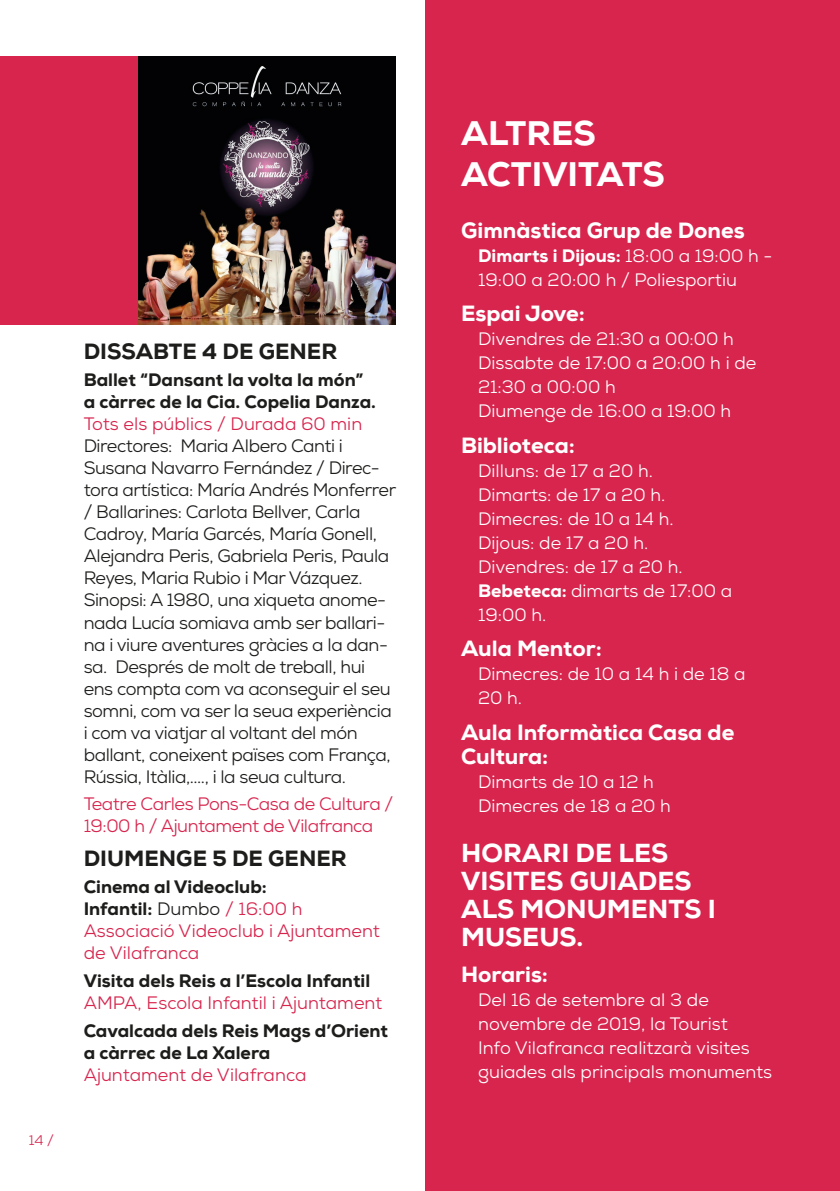
<style>
.page{position:relative;width:840px;height:1191px;background:#fff}
.page>*{position:absolute;margin:0;border:0;box-sizing:border-box;transform-origin:0 0}
.t1{font:800 34px/41px "Nexa";color:#fff}
.t2{font:800 26px/28px "Nexa";color:#fff}
.t3{font:800 22px/24px "Nexa";color:#fff}
.t4{font:800 22px "Nexa";color:#1d1d1b}
.t5{font:18px/22px "Nexa";letter-spacing:-.025em;color:#1d1d1b}
.t6{font:18px/24px "Nexa";color:#fff}
.t7{font:18px/22px "Nexa";color:#d7254e}
.t8{font:800 18px/22px "Nexa";color:#1d1d1b}
.t9{font:18px/22px "Nexa";letter-spacing:-.025em;color:#d7254e}
.t10{font:14px "Nexa";color:#d7254e}
.s1{font-weight:800;color:#1d1d1b}
.s2{color:#1d1d1b}
.s3{font-weight:800}
</style>
<div class="page">
<div style="left:0;top:56px;width:211px;height:269px;background:#d7254e"></div>
<img style="left:138px;top:56px;width:257px;height:269px">
<div style="left:425px;top:0;width:414px;height:1191px;background:#d7254e"></div>
<p class="t10" style="left:29px;top:1131px;width:27px">14 /</p>
<p class="t4" style="left:84px;top:337px;width:255px">DISSABTE 4 DE GENER</p>
<p class="t8" style="left:84px;top:369px;width:293px">Ballet “Dansant la volta la món” a càrrec de la Cia. Copelia Danza.</p>
<p class="t7" style="left:84px;top:413px;width:280px">Tots els públics / Durada 60 min</p>
<p class="t5" style="left:84px;top:435px;width:314px">Directores: Maria Albero Canti i Susana Navarro Fernández / Direc&shy;tora artística: María Andrés Monferrer / Ballarines: Carlota Bellver, Carla Cadroy, María Garcés, María Gonell, Alejandra Peris, Gabriela Peris, Paula Reyes, Maria Rubio i Mar Vázquez.<br>Sinopsi: A 1980, una xiqueta anome&shy;nada Lucía somiava amb ser ballari&shy;na i viure aventures gràcies a la dan&shy;sa. Després de molt de treball, hui ens compta com va aconseguir el seu somni, com va ser la seua experiència i com va viatjar al voltant del món ballant, coneixent païses com França, Rússia, Itàlia,...., i la seua cultura.</p>
<p class="t9" style="left:84px;top:793px;width:311px">Teatre Carles Pons-Casa de Cultura /<br>19:00 h / Ajuntament de Vilafranca</p>
<p class="t4" style="left:84px;top:844px;width:264px">DIUMENGE 5 DE GENER</p>
<p class="t7" style="left:84px;top:876px;width:297px"><span class="s1">Cinema al Videoclub:<br>Infantil:</span> <span class="s2">Dumbo</span> / 16:00 h<br>Associació Videoclub i Ajuntament de Vilafranca</p>
<p class="t8" style="left:84px;top:969px;width:288px">Visita dels Reis a l’Escola Infantil</p>
<p class="t7" style="left:84px;top:991px;width:300px">AMPA, Escola Infantil i Ajuntament</p>
<p class="t8" style="left:84px;top:1019px;width:306px">Cavalcada dels Reis Mags d’Orient a càrrec de La Xalera</p>
<p class="t7" style="left:84px;top:1063px;width:224px">Ajuntament de Vilafranca</p>
<h1 class="t1" style="left:461px;top:112px;width:205px">ALTRES<br>ACTIVITATS</h1>
<p class="t3" style="left:461px;top:218px;width:285px">Gimnàstica Grup de Dones</p>
<p class="t6" style="left:478px;top:244px;width:296px"><span class="s3">Dimarts i Dijous:</span> 18:00 a 19:00 h -<br>19:00 a 20:00 h / Poliesportiu</p>
<p class="t3" style="left:461px;top:302px;width:125px">Espai Jove:</p>
<p class="t6" style="left:478px;top:327px;width:279px">Divendres de 21:30 a 00:00 h<br>Dissabte de 17:00 a 20:00 h i de<br>21:30 a 00:00 h<br>Diumenge de 16:00 a 19:00 h</p>
<p class="t3" style="left:461px;top:433px;width:115px">Biblioteca:</p>
<p class="t6" style="left:478px;top:458px;width:255px">Dilluns: de 17 a 20 h.<br>Dimarts: de 17 a 20 h.<br>Dimecres: de 10 a 14 h.<br>Dijous: de 17 a 20 h.<br>Divendres: de 17 a 20 h.<br><span class="s3">Bebeteca:</span> dimarts de 17:00 a<br>19:00 h.</p>
<p class="t3" style="left:461px;top:636px;width:142px">Aula Mentor:</p>
<p class="t6" style="left:478px;top:662px;width:269px">Dimecres: de 10 a 14 h i de 18 a<br>20 h.</p>
<p class="t3" style="left:461px;top:720px;width:274px">Aula Informàtica Casa de<br>Cultura:</p>
<p class="t6" style="left:478px;top:769px;width:194px">Dimarts de 10 a 12 h<br>Dimecres de 18 a 20 h</p>
<h2 class="t2" style="left:461px;top:839px;width:256px">HORARI DE LES<br>VISITES GUIADES<br>ALS MONUMENTS I<br>MUSEUS.</h2>
<p class="t3" style="left:461px;top:962px;width:88px">Horaris:</p>
<p class="t6" style="left:478px;top:987px;width:295px">Del 16 de setembre al 3 de novembre de 2019, la Tourist<br>Info Vilafranca realitzarà visites guiades als principals monuments</p>
</div>
